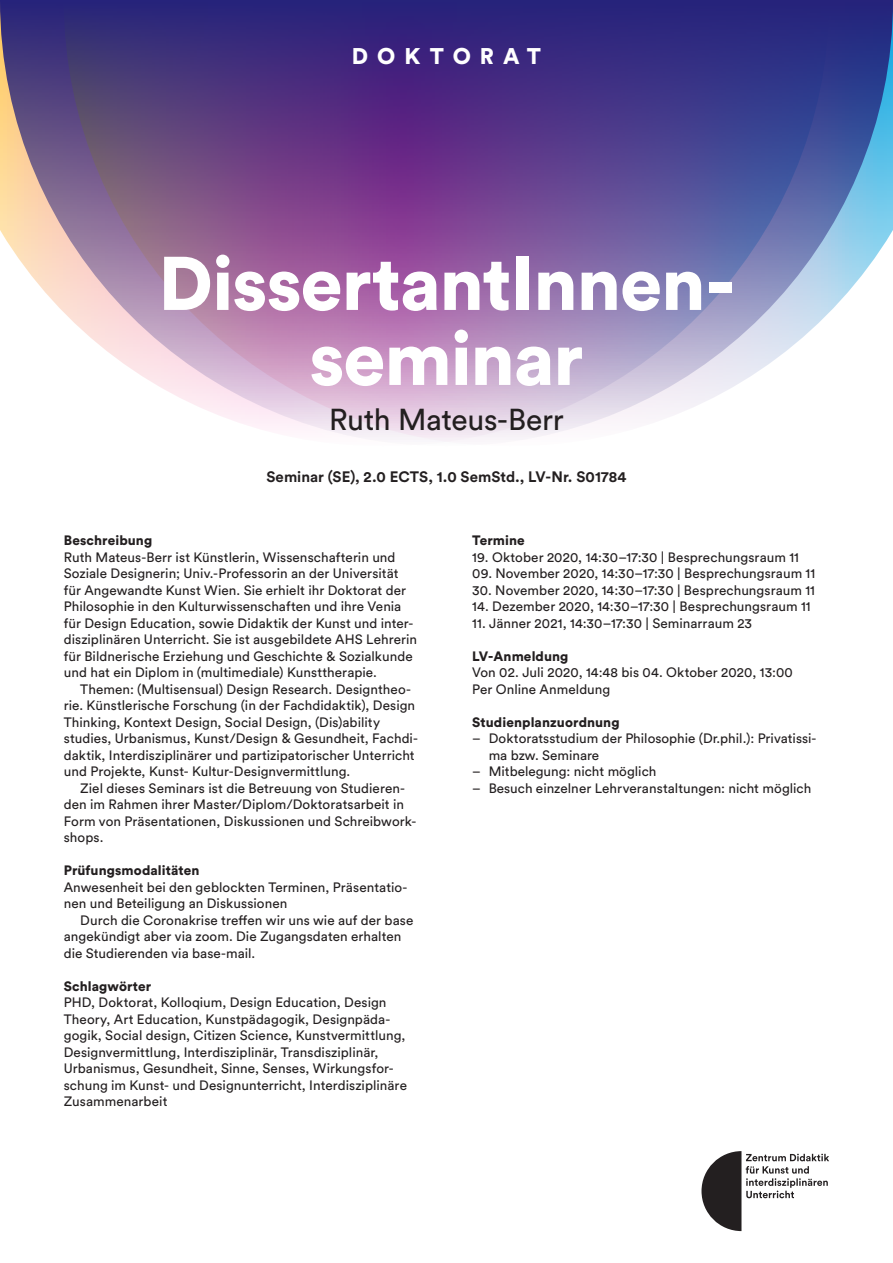
<style>
.page{position:relative;width:893px;height:1263px;background:#fff}
.page>*{position:absolute;margin:0;border:0;box-sizing:border-box;transform-origin:0 0}
.t1{font:900 75px/75px "Circular Std";letter-spacing:-.015em;color:#fff;text-align:center}
.t2{font:30px "Circular Std";letter-spacing:-.01em;color:#231f20}
.t3{font:900 22.5px "Circular Std";letter-spacing:.4em;color:#fff}
.t4{font:700 15px "Circular Std";letter-spacing:.005em;color:#231f20}
.t5{font:13.5px/16.5px "Circular Std";letter-spacing:.005em;color:#231f20}
.t6{font:900 13.5px "Circular Std";letter-spacing:.005em;color:#231f20}
</style>
<div class="page">
<svg style="left:701px;top:1151px;width:128px;height:80px"></svg>
<img style="left:0;top:0;width:893px;height:442px">
<h3 class="t3" style="left:352px;top:41px;width:191px">DOKTORAT</h3>
<h1 class="t1" style="left:158px;top:244px;width:571px">DissertantInnen&shy;seminar</h1>
<h2 class="t2" style="left:329px;top:401px;width:236px">Ruth Mateus-Berr</h2>
<p class="t4" style="left:266px;top:467px;width:362px">Seminar (SE), 2.0 ECTS, 1.0 SemStd., LV-Nr. S01784</p>
<p class="t6" style="left:64px;top:532px;width:90px">Beschreibung</p>
<p class="t5" style="left:64px;top:549px;width:355px">Ruth Mateus-Berr ist Künstlerin, Wissenschafterin und Soziale Designerin; Univ.-Professorin an der Universität für Angewandte Kunst Wien. Sie erhielt ihr Doktorat der Philosophie in den Kulturwissenschaften und ihre Venia für Design Education, sowie Didaktik der Kunst und inter&shy;disziplinären Unterricht. Sie ist ausgebildete AHS Lehrerin für Bildnerische Erziehung und Geschichte &amp; Sozialkunde und hat ein Diplom in (multimediale) Kunsttherapie.</p>
<p class="t5" style="left:64px;top:681px;width:356px;text-indent:17px">Themen: (Multisensual) Design Research. Designtheo&shy;rie. Künstlerische Forschung (in der Fachdidaktik), Design Thinking, Kontext Design, Social Design, (Dis)ability studies, Urbanismus, Kunst/Design &amp; Gesundheit, Fachdi&shy;daktik, Interdisziplinärer und partizipatorischer Unterricht und Projekte, Kunst- Kultur-Designvermittlung.</p>
<p class="t5" style="left:64px;top:780px;width:354px;text-indent:17px">Ziel dieses Seminars ist die Betreuung von Studieren&shy;den im Rahmen ihrer Master/Diplom/Doktoratsarbeit in Form von Präsentationen, Diskussionen und Schreibwork&shy;shops.</p>
<p class="t6" style="left:64px;top:861px;width:137px">Prüfungsmodalitäten</p>
<p class="t5" style="left:64px;top:879px;width:345px">Anwesenheit bei den geblockten Terminen, Präsentatio&shy;nen und Beteiligung an Diskussionen</p>
<p class="t5" style="left:64px;top:912px;width:351px;text-indent:16px">Durch die Coronakrise treffen wir uns wie auf der base angekündigt aber via zoom. Die Zugangsdaten erhalten die Studierenden via base-mail.</p>
<p class="t6" style="left:64px;top:977px;width:89px">Schlagwörter</p>
<p class="t5" style="left:64px;top:994px;width:345px">PHD, Doktorat, Kolloqium, Design Education, Design Theory, Art Education, Kunstpädagogik, Designpäda&shy;gogik, Social design, Citizen Science, Kunstvermittlung, Designvermittlung, Interdisziplinär, Transdisziplinär, Urbanismus, Gesundheit, Sinne, Senses, Wirkungsfor&shy;schung im Kunst- und Designunterricht, Interdisziplinäre Zusammenarbeit</p>
<p class="t6" style="left:472px;top:531px;width:54px">Termine</p>
<p class="t5" style="left:472px;top:548px;width:328px">19. Oktober 2020, 14:30–17:30 | Besprechungsraum 11</p>
<p class="t5" style="left:472px;top:565px;width:344px">09. November 2020, 14:30–17:30 | Besprechungsraum 11</p>
<p class="t5" style="left:472px;top:581px;width:344px">30. November 2020, 14:30–17:30 | Besprechungsraum 11</p>
<p class="t5" style="left:472px;top:598px;width:340px">14. Dezember 2020, 14:30–17:30 | Besprechungsraum 11</p>
<p class="t5" style="left:472px;top:614px;width:281px">11. Jänner 2021, 14:30–17:30 | Seminarraum 23</p>
<p class="t6" style="left:472px;top:647px;width:98px">LV-Anmeldung</p>
<p class="t5" style="left:472px;top:664px;width:322px">Von 02. Juli 2020, 14:48 bis 04. Oktober 2020, 13:00<br>Per Online Anmeldung</p>
<p class="t6" style="left:472px;top:713px;width:149px">Studienplanzuordnung</p>
<p class="t5" style="left:489px;top:730px;width:329px;text-indent:-16px">– Doktoratsstudium der Philosophie (Dr.phil.): Privatissi&shy;ma bzw. Seminare</p>
<p class="t5" style="left:472px;top:763px;width:186px">– Mitbelegung: nicht möglich</p>
<p class="t5" style="left:472px;top:779px;width:341px">– Besuch einzelner Lehrveranstaltungen: nicht möglich</p>
</div>
